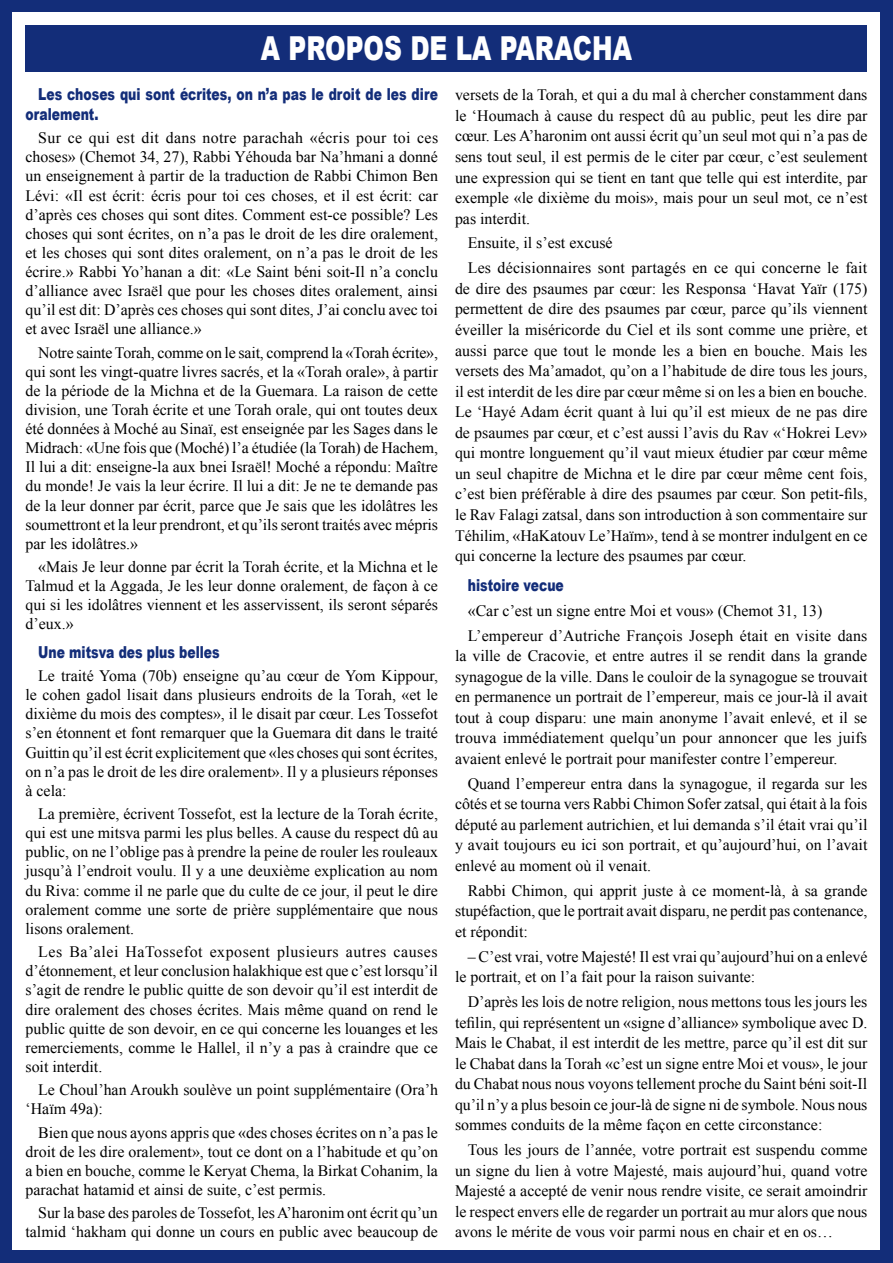
<style>
.page{position:relative;width:893px;height:1263px;background:#132d79}
.page>*{position:absolute;margin:0;border:0;box-sizing:border-box;transform-origin:0 0}
.t1{font:900 33px "Arial";color:#fff;scale:.75 1}
.t2{font:900 16.5px/19.8px "Arial";color:#132d79;scale:.75 1}
.t3{font:15.9px/19px "Times New Roman";color:#000;text-align:justify}
</style>
<div class="page">
<div style="left:13px;top:13px;width:867px;height:1237px;background:#fff"></div>
<div style="left:26px;top:26px;width:841px;height:46px;background:#132d79"></div>
<h1 class="t1" style="left:261px;top:25px;width:496px">A PROPOS DE LA PARACHA</h1>
<p class="t3" style="left:455px;top:84px;width:414px;line-height:20.5px">versets de la Torah, et qui a du mal à chercher constamment dans le ‘Houmach à cause du respect dû au public, peut les dire par cœur. Les A’haronim ont aussi écrit qu’un seul mot qui n’a pas de sens tout seul, il est permis de le citer par cœur, c’est seulement une expression qui se tient en tant que telle qui est interdite, par exemple «le dixième du mois», mais pour un seul mot, ce n’est pas interdit.</p>
<p class="t3" style="left:468px;top:230px;width:401px;line-height:24.9px">Ensuite, il s’est excusé<br>Les décisionnaires sont partagés en ce qui concerne le fait</p>
<p class="t3" style="left:455px;top:278px;width:414px;line-height:20.5px">de dire des psaumes par cœur: les Responsa ‘Havat Yaïr (175) permettent de dire des psaumes par cœur, parce qu’ils viennent éveiller la miséricorde du Ciel et ils sont comme une prière, et aussi parce que tout le monde les a bien en bouche. Mais les versets des Ma’amadot, qu’on a l’habitude de dire tous les jours, il est interdit de les dire par cœur même si on les a bien en bouche.<br>Le ‘Hayé Adam écrit quant à lui qu’il est mieux de ne pas dire de psaumes par cœur, et c’est aussi l’avis du Rav «‘Hokrei Lev» qui montre longuement qu’il vaut mieux étudier par cœur même un seul chapitre de Michna et le dire par cœur même cent fois, c’est bien préférable à dire des psaumes par cœur. Son petit-fils, le Rav Falagi zatsal, dans son introduction à son commentaire sur Téhilim, «HaKatouv Le’Haïm», tend à se montrer indulgent en ce qui concerne la lecture des psaumes par cœur.</p>
<p class="t2" style="left:468px;top:575px;width:130px">histoire vecue</p>
<p class="t3" style="left:468px;top:598px;width:401px;line-height:24.9px">«Car c’est un signe entre Moi et vous» (Chemot 31, 13)<br>L’empereur d’Autriche François Joseph était en visite dans</p>
<p class="t3" style="left:455px;top:645px;width:414px;line-height:20.5px">la ville de Cracovie, et entre autres il se rendit dans la grande synagogue de la ville. Dans le couloir de la synagogue se trouvait en permanence un portrait de l’empereur, mais ce jour-là il avait tout à coup disparu: une main anonyme l’avait enlevé, et il se trouva immédiatement quelqu’un pour annoncer que les juifs avaient enlevé le portrait pour manifester contre l’empereur.</p>
<p class="t3" style="left:455px;top:773px;width:414px;line-height:20.5px;text-indent:13px">Quand l’empereur entra dans la synagogue, il regarda sur les côtés et se tourna vers Rabbi Chimon Sofer zatsal, qui était à la fois député au parlement autrichien, et lui demanda s’il était vrai qu’il y avait toujours eu ici son portrait, et qu’aujourd’hui, on l’avait enlevé au moment où il venait.</p>
<p class="t3" style="left:455px;top:880px;width:414px;line-height:20.5px;text-indent:13px">Rabbi Chimon, qui apprit juste à ce moment-là, à sa grande stupéfaction, que le portrait avait disparu, ne perdit pas contenance, et répondit:</p>
<p class="t3" style="left:455px;top:946px;width:414px;line-height:20.5px;text-indent:13px">– C’est vrai, votre Majesté! Il est vrai qu’aujourd’hui on a enlevé le portrait, et on l’a fait pour la raison suivante:</p>
<p class="t3" style="left:455px;top:991px;width:414px;line-height:20.5px;text-indent:13px">D’après les lois de notre religion, nous mettons tous les jours les tefilin, qui représentent un «signe d’alliance» symbolique avec D.<br>Mais le Chabat, il est interdit de les mettre, parce qu’il est dit sur le Chabat dans la Torah «c’est un signe entre Moi et vous», le jour du Chabat nous nous voyons tellement proche du Saint béni soit-Il qu’il n’y a plus besoin ce jour-là de signe ni de symbole. Nous nous sommes conduits de la même façon en cette circonstance:</p>
<p class="t3" style="left:455px;top:1139px;width:414px;line-height:20.5px;text-indent:13px">Tous les jours de l’année, votre portrait est suspendu comme un signe du lien à votre Majesté, mais aujourd’hui, quand votre Majesté a accepté de venir nous rendre visite, ce serait amoindrir le respect envers elle de regarder un portrait au mur alors que nous avons le mérite de vous voir parmi nous en chair et en os…</p>
<p class="t2" style="left:26px;top:84px;width:551px;text-indent:13px">Les choses qui sont écrites, on n’a pas le droit de les dire oralement.</p>
<p class="t3" style="left:26px;top:128px;width:414px;text-indent:13px">Sur ce qui est dit dans notre parachah «écris pour toi ces choses» (Chemot 34, 27), Rabbi Yéhouda bar Na’hmani a donné un enseignement à partir de la traduction de Rabbi Chimon Ben Lévi: «Il est écrit: écris pour toi ces choses, et il est écrit: car d’après ces choses qui sont dites. Comment est-ce possible? Les choses qui sont écrites, on n’a pas le droit de les dire oralement, et les choses qui sont dites oralement, on n’a pas le droit de les écrire.» Rabbi Yo’hanan a dit: «Le Saint béni soit-Il n’a conclu d’alliance avec Israël que pour les choses dites oralement, ainsi qu’il est dit: D’après ces choses qui sont dites, J’ai conclu avec toi et avec Israël une alliance.»</p>
<p class="t3" style="left:26px;top:343px;width:414px;text-indent:13px">Notre sainte Torah, comme on le sait, comprend la «Torah écrite», qui sont les vingt-quatre livres sacrés, et la «Torah orale», à partir de la période de la Michna et de la Guemara. La raison de cette division, une Torah écrite et une Torah orale, qui ont toutes deux été données à Moché au Sinaï, est enseignée par les Sages dans le Midrach: «Une fois que (Moché) l’a étudiée (la Torah) de Hachem, Il lui a dit: enseigne-la aux bnei Israël! Moché a répondu: Maître du monde! Je vais la leur écrire. Il lui a dit: Je ne te demande pas de la leur donner par écrit, parce que Je sais que les idolâtres les soumettront et la leur prendront, et qu’ils seront traités avec mépris par les idolâtres.»</p>
<p class="t3" style="left:26px;top:557px;width:414px;text-indent:13px">«Mais Je leur donne par écrit la Torah écrite, et la Michna et le Talmud et la Aggada, Je les leur donne oralement, de façon à ce qui si les idolâtres viennent et les asservissent, ils seront séparés d’eux.»</p>
<p class="t2" style="left:38px;top:641px;width:243px">Une mitsva des plus belles</p>
<p class="t3" style="left:26px;top:666px;width:414px;text-indent:13px">Le traité Yoma (70b) enseigne qu’au cœur de Yom Kippour, le cohen gadol lisait dans plusieurs endroits de la Torah, «et le dixième du mois des comptes», il le disait par cœur. Les Tossefot s’en étonnent et font remarquer que la Guemara dit dans le traité Guittin qu’il est écrit explicitement que «les choses qui sont écrites, on n’a pas le droit de les dire oralement». Il y a plusieurs réponses à cela:</p>
<p class="t3" style="left:26px;top:804px;width:414px;text-indent:13px">La première, écrivent Tossefot, est la lecture de la Torah écrite, qui est une mitsva parmi les plus belles. A cause du respect dû au public, on ne l’oblige pas à prendre la peine de rouler les rouleaux jusqu’à l’endroit voulu. Il y a une deuxième explication au nom du Riva: comme il ne parle que du culte de ce jour, il peut le dire oralement comme une sorte de prière supplémentaire que nous lisons oralement.</p>
<p class="t3" style="left:26px;top:942px;width:414px;text-indent:13px">Les Ba’alei HaTossefot exposent plusieurs autres causes d’étonnement, et leur conclusion halakhique est que c’est lorsqu’il s’agit de rendre le public quitte de son devoir qu’il est interdit de dire oralement des choses écrites. Mais même quand on rend le public quitte de son devoir, en ce qui concerne les louanges et les remerciements, comme le Hallel, il n’y a pas à craindre que ce soit interdit.</p>
<p class="t3" style="left:26px;top:1080px;width:414px;text-indent:13px">Le Choul’han Aroukh soulève un point supplémentaire (Ora’h ‘Haïm 49a):</p>
<p class="t3" style="left:26px;top:1122px;width:414px;text-indent:13px">Bien que nous ayons appris que «des choses écrites on n’a pas le droit de les dire oralement», tout ce dont on a l’habitude et qu’on a bien en bouche, comme le Keryat Chema, la Birkat Cohanim, la parachat hatamid et ainsi de suite, c’est permis.</p>
<p class="t3" style="left:26px;top:1203px;width:414px;text-align:right">Sur la base des paroles de Tossefot, les A’haronim ont écrit qu’un talmid ‘hakham qui donne un cours en public avec beaucoup de</p>
</div>
